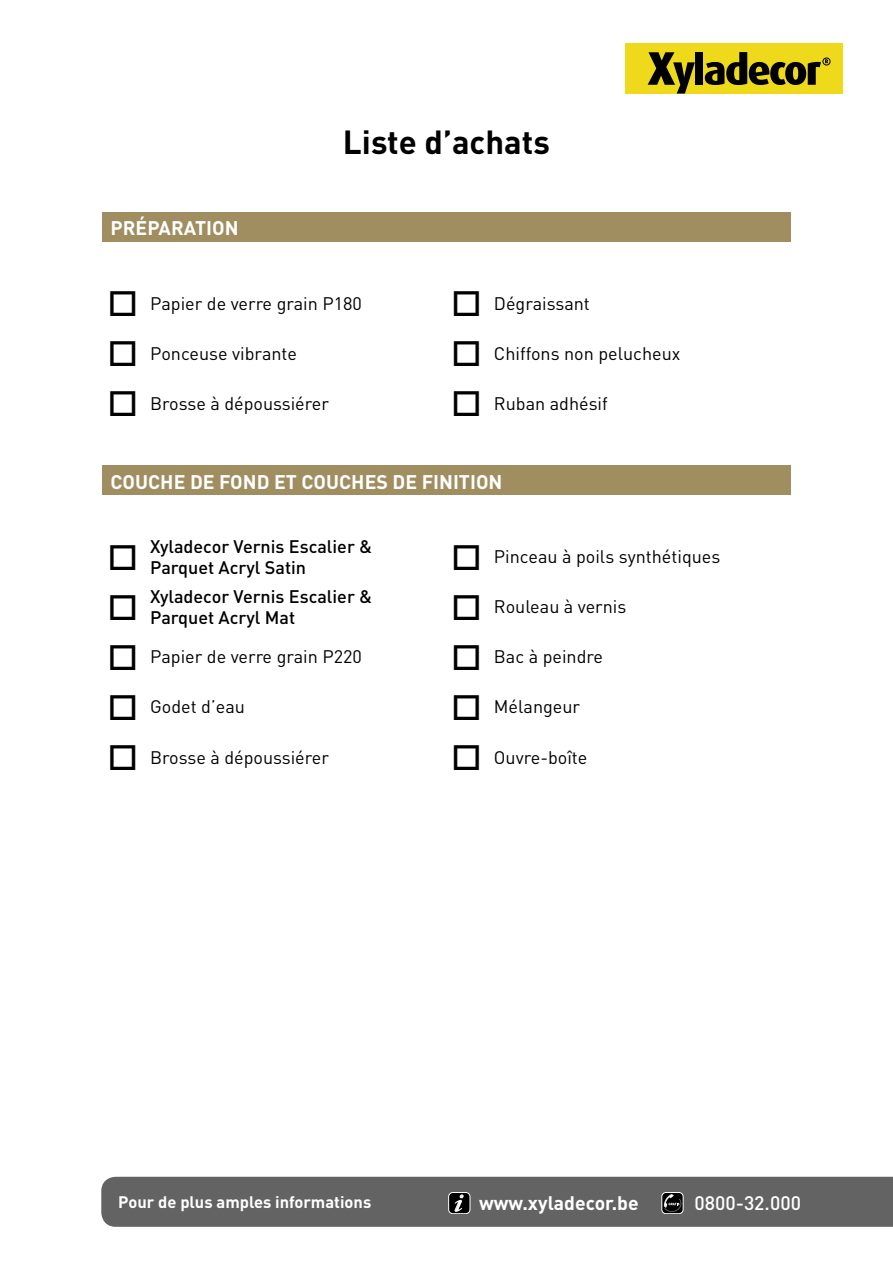
<style>
.page{position:relative;width:893px;height:1263px;background:#fff}
.page>*{position:absolute;margin:0;border:0;box-sizing:border-box;transform-origin:0 0}
.t1{font:700 33px "DIN Pro";color:#000}
.t2{font:700 19.5px "DIN";color:#fff}
.t3{font:700 19.35px "DIN";color:#fff}
.t4{font:500 19.35px "DIN";color:#fff}
.t5{font:18px "DIN Pro";color:#000}
.t6{font:500 18px/21.6px "DIN Pro";color:#000}
.t7{font:700 16.5px "DIN Pro";color:#fff}
</style>
<div class="page">
<svg style="left:625px;top:44px;width:218px;height:50px;background:#ab9d13"></svg>
<div style="left:102px;top:212px;width:689px;height:30px;background:#a08e61"></div>
<div style="left:102px;top:466px;width:689px;height:29px;background:#a08e61"></div>
<div style="left:101px;top:1177px;width:792px;height:50px;background:#636363"></div>
<p class="t2" style="left:111px;top:215px;width:130px">PRÉPARATION</p>
<h1 class="t1" style="left:343px;top:119px;width:209px">Liste d’achats</h1>
<p class="t5" style="left:107px;top:291px;width:256px">□ Papier de verre grain P180</p>
<p class="t5" style="left:451px;top:291px;width:140px">□ Dégraissant</p>
<p class="t5" style="left:107px;top:341px;width:191px">□ Ponceuse vibrante</p>
<p class="t5" style="left:451px;top:341px;width:231px">□ Chiffons non pelucheux</p>
<p class="t5" style="left:107px;top:391px;width:223px">□ Brosse à dépoussiérer</p>
<p class="t5" style="left:451px;top:391px;width:158px">□ Ruban adhésif</p>
<p class="t2" style="left:111px;top:469px;width:393px">COUCHE DE FOND ET COUCHES DE FINITION</p>
<p class="t6" style="left:150px;top:534px;width:224px">Xyladecor Vernis Escalier &amp;<br>Parquet Acryl Satin</p>
<p class="t5" style="left:451px;top:545px;width:271px">□ Pinceau à poils synthétiques</p>
<p class="t6" style="left:150px;top:584px;width:224px">Xyladecor Vernis Escalier &amp;<br>Parquet Acryl Mat</p>
<p class="t5" style="left:451px;top:595px;width:177px">□ Rouleau à vernis</p>
<p class="t5" style="left:107px;top:645px;width:256px">□ Papier de verre grain P220</p>
<p class="t5" style="left:451px;top:645px;width:153px">□ Bac à peindre</p>
<p class="t5" style="left:107px;top:695px;width:139px">□ Godet d’eau</p>
<p class="t5" style="left:451px;top:695px;width:131px">□ Mélangeur</p>
<p class="t5" style="left:107px;top:745px;width:223px">□ Brosse à dépoussiérer</p>
<p class="t5" style="left:451px;top:745px;width:138px">□ Ouvre-boîte</p>
<p class="t7" style="left:118px;top:1191px;width:254px">Pour de plus amples informations</p>
<p class="t3" style="left:479px;top:1190px;width:161px">www.xyladecor.be</p>
<p class="t4" style="left:694px;top:1190px;width:108px">0800-32.000</p>
</div>
